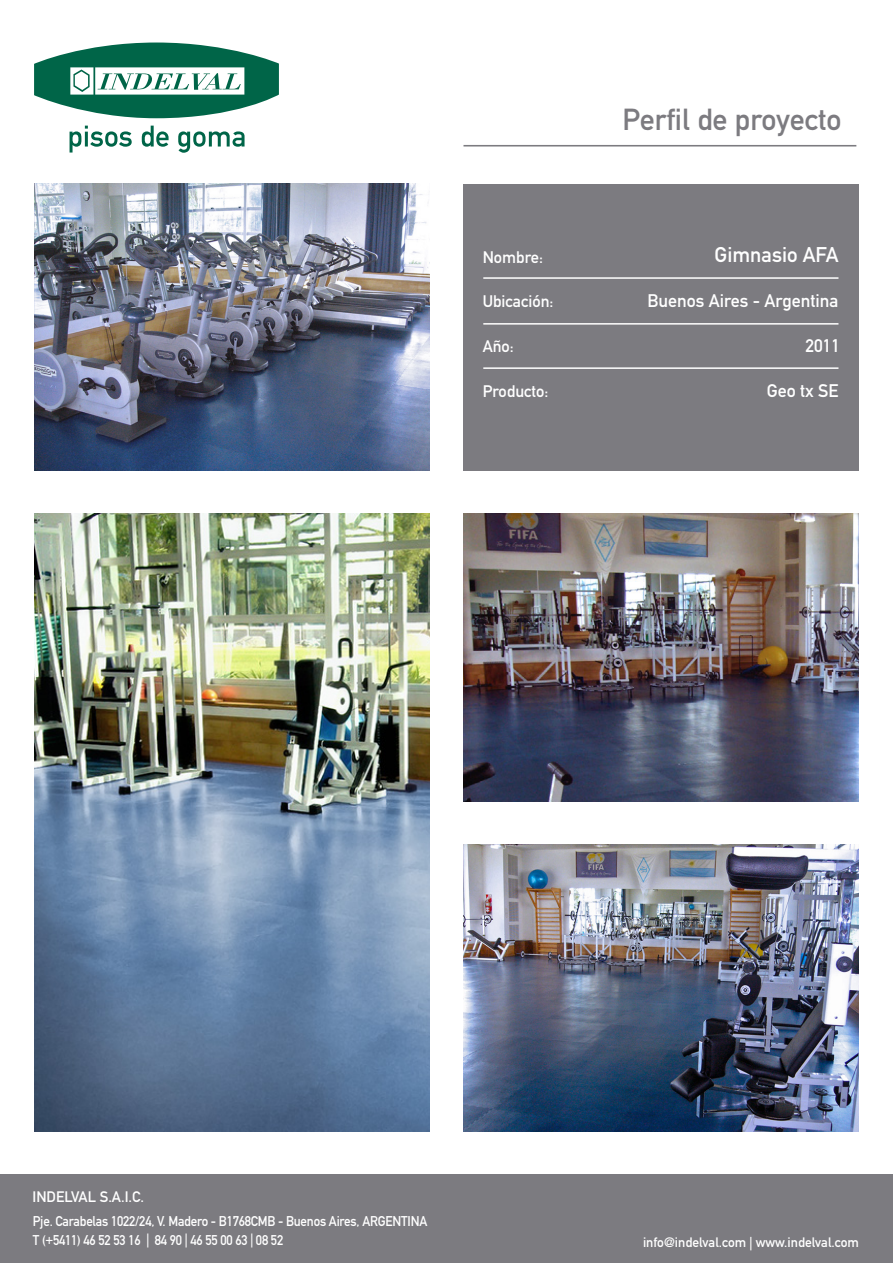
<style>
.page{position:relative;width:893px;height:1263px;background:#fff}
.page>*{position:absolute;margin:0;border:0;box-sizing:border-box;transform-origin:0 0}
.t1{font:30px "DIN Mittelschrift";color:#7c7b80}
.t2{font:21px "DIN Mittelschrift";color:#fff}
.t3{font:18px "DIN Mittelschrift";color:#fff}
.t4{font:16.5px "DIN Mittelschrift";color:#fff}
.t5{font:15px "DIN Mittelschrift Alternate";color:#fff}
.t6{font:13.95px/19.5px "DIN Mittelschrift";letter-spacing:-.015em;color:#fff;scale:.93 1}
.t7{font:13.5px "DIN Mittelschrift";color:#fff}
</style>
<div class="page">
<div style="left:0;top:1174px;width:893px;height:89px;background:#7c7b80"></div>
<svg style="left:34px;top:43px;width:245px;height:75px"></svg>
<svg style="left:70px;top:126px;width:62px;height:27px"></svg>
<svg style="left:142px;top:126px;width:27px;height:21px"></svg>
<svg style="left:178px;top:131px;width:67px;height:22px"></svg>
<div style="left:463px;top:184px;width:396px;height:286px;background:#7c7b80"></div>
<hr style="left:483px;top:277px;width:355px;height:2px;background:#fff">
<hr style="left:483px;top:323px;width:355px;height:2px;background:#fff">
<hr style="left:483px;top:367px;width:355px;height:2px;background:#fff">
<img style="left:34px;top:184px;width:395px;height:286px">
<img style="left:463px;top:513px;width:396px;height:289px">
<img style="left:463px;top:845px;width:396px;height:287px">
<img style="left:34px;top:513px;width:395px;height:619px">
<hr style="left:463px;top:145px;width:393px;height:2px;background:#7c7b80">
<p class="t4" style="left:483px;top:247px;width:62px">Nombre:</p>
<p class="t4" style="left:483px;top:291px;width:72px">Ubicación:</p>
<p class="t4" style="left:483px;top:336px;width:33px">Año:</p>
<p class="t4" style="left:483px;top:382px;width:67px">Producto:</p>
<h1 class="t1" style="left:623px;top:102px;width:220px">Perfil de proyecto</h1>
<h2 class="t2" style="left:715px;top:242px;width:125px">Gimnasio AFA</h2>
<p class="t3" style="left:648px;top:290px;width:192px">Buenos Aires - Argentina</p>
<p class="t3" style="left:805px;top:335px;width:36px">2011</p>
<p class="t3" style="left:767px;top:380px;width:73px">Geo tx SE</p>
<p class="t5" style="left:33px;top:1188px;width:113px">INDELVAL S.A.I.C.</p>
<p class="t6" style="left:33px;top:1211px;width:426px">Pje. Carabelas 1022/24, V. Madero - B1768CMB - Buenos Aires, ARGENTINA<br>T (+5411) 46 52 53 16 | 84 90 | 46 55 00 63 | 08 52</p>
<p class="t7" style="left:643px;top:1234px;width:217px">info@indelval.com | www.indelval.com</p>
</div>
